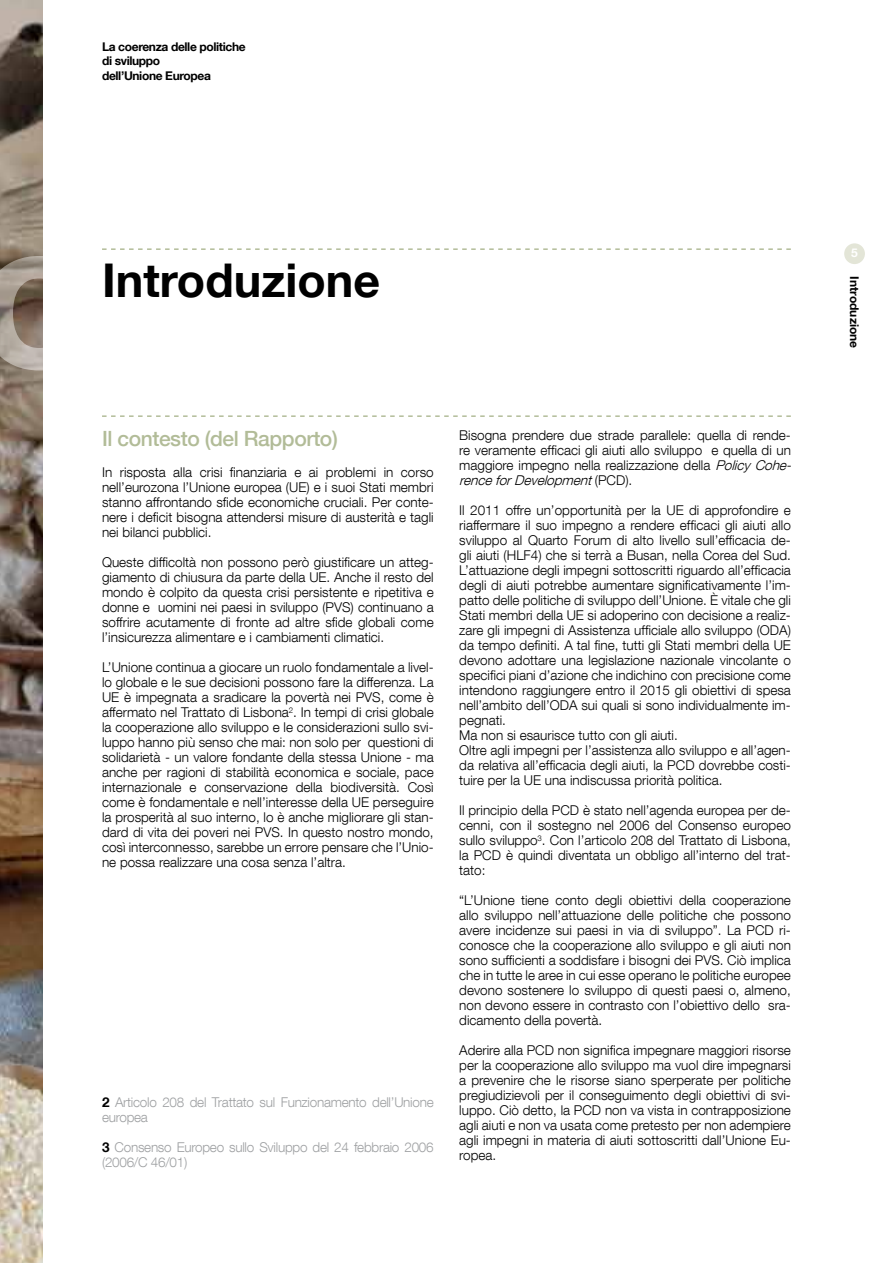
<style>
.page{position:relative;width:893px;height:1263px;background:#fff}
.page>*{position:absolute;margin:0;border:0;box-sizing:border-box;transform-origin:0 0}
.t1{font:700 46.5px "Helvetica Neue LT Com";color:#000}
.t2{font:500 21px "Helvetica Neue LT Com";letter-spacing:-.02em;color:#b2bc98}
.t3{font:300 13.5px/15px "Helvetica Neue LT Com";color:#000;text-align:justify}
.t4{font:300 13.5px/15px "Helvetica Neue LT Com";letter-spacing:-.02em;color:#9ea0a2}
.t5{font:700 12px/14.4px "Helvetica Neue LT Com";letter-spacing:-.03em;color:#000}
.t6{font:700 12px "Helvetica Neue LT Com";color:#000}
.t7{font:700 12px "Helvetica Neue LT Com";color:#fff}
.s1{font-weight:700;color:#000}
.s2{font-style:italic}
</style>
<div class="page">
<img style="left:0;top:0;width:43px;height:1263px">
<svg style="left:0;top:218px;width:43px;height:152px"></svg>
<svg style="left:102px;top:248px;width:689px;height:2px"></svg>
<div style="left:844px;top:243px;width:21px;height:21px;background:#e3e5d7;border-radius:50%"></div>
<svg style="left:102px;top:415px;width:689px;height:2px"></svg>
<p class="t5" style="left:102px;top:39px;width:145px">La coerenza delle politiche di sviluppo<br>dell’Unione Europea</p>
<h1 class="t1" style="left:102px;top:251px;width:280px">Introduzione</h1>
<h2 class="t2" style="left:102px;top:425px;width:237px">Il contesto (del Rapporto)</h2>
<p class="t3" style="left:102px;top:464px;width:333px">In risposta alla crisi finanziaria e ai problemi in corso nell’eurozona l’Unione europea (UE) e i suoi Stati membri stanno affrontando sfide economiche cruciali. Per conte&shy;nere i deficit bisogna attendersi misure di austerità e tagli nei bilanci pubblici.</p>
<p class="t3" style="left:102px;top:554px;width:333px">Queste difficoltà non possono però giustificare un atteg&shy;giamento di chiusura da parte della UE. Anche il resto del mondo è colpito da questa crisi persistente e ripetitiva e donne e uomini nei paesi in sviluppo (PVS) continuano a soffrire acutamente di fronte ad altre sfide globali come l’insicurezza alimentare e i cambiamenti climatici.</p>
<p class="t3" style="left:102px;top:659px;width:333px">L’Unione continua a giocare un ruolo fondamentale a livel&shy;lo globale e le sue decisioni possono fare la differenza. La UE è impegnata a sradicare la povertà nei PVS, come è affermato nel Trattato di Lisbona<sup>2</sup>. In tempi di crisi globale la cooperazione allo sviluppo e le considerazioni sullo svi&shy;luppo hanno più senso che mai: non solo per questioni di solidarietà - un valore fondante della stessa Unione - ma anche per ragioni di stabilità economica e sociale, pace internazionale e conservazione della biodiversità. Così come è fondamentale e nell’interesse della UE perseguire la prosperità al suo interno, lo è anche migliorare gli stan&shy;dard di vita dei poveri nei PVS. In questo nostro mondo, così interconnesso, sarebbe un errore pensare che l’Unio&shy;ne possa realizzare una cosa senza l’altra.</p>
<p class="t4" style="left:102px;top:1094px;width:333px"><span class="s1">2</span> Articolo 208 del Trattato sul Funzionamento dell’Unione europea</p>
<p class="t4" style="left:102px;top:1139px;width:333px"><span class="s1">3</span> Consenso Europeo sullo Sviluppo del 24 febbraio 2006 (2006/C 46/01)</p>
<p class="t3" style="left:459px;top:428px;width:337px;text-align:left">Bisogna prendere due strade parallele: quella di rende&shy;re veramente efficaci gli aiuti allo sviluppo e quella di un maggiore impegno nella realizzazione della <span class="s2">Policy Cohe&shy;renceforDevelopment</span>( P C D ) .</p>
<p class="t3" style="left:459px;top:503px;width:333px;text-align:left">Il 2011 offre un’opportunità per la UE di approfondire e riaffermare il suo impegno a rendere efficaci gli aiuti allo sviluppo al Quarto Forum di alto livello sull’efficacia de&shy;gli aiuti (HLF4) che si terrà a Busan, nella Corea del Sud.<br>L’attuazione degli impegni sottoscritti riguardo all’efficacia degli di aiuti potrebbe aumentare significativamente l’im&shy;patto delle politiche di sviluppo dell’Unione. È vitale che gli Stati membri della UE si adoperino con decisione a realiz&shy;zare gli impegni di Assistenza ufficiale allo sviluppo (ODA) da tempo definiti. A tal fine, tutti gli Stati membri della UE devono adottare una legislazione nazionale vincolante o specifici piani d’azione che indichino con precisione come intendono raggiungere entro il 2015 gli obiettivi di spesa nell’ambito dell’ODA sui quali si sono individualmente im&shy;pegnati.<br>Ma non si esaurisce tutto con gli aiuti.<br>Oltre agli impegni per l’assistenza allo sviluppo e all’agen&shy;da relativa all’efficacia degli aiuti, la PCD dovrebbe costi&shy;tuire per la UE una indiscussa priorità politica.</p>
<p class="t3" style="left:459px;top:803px;width:333px">Il principio della PCD è stato nell’agenda europea per de&shy;cenni, con il sostegno nel 2006 del Consenso europeo sullo sviluppo<sup>3</sup>. Con l’articolo 208 del Trattato di Lisbona, la PCD è quindi diventata un obbligo all’interno del trat&shy;tato:</p>
<p class="t3" style="left:459px;top:893px;width:333px">“L’Unione tiene conto degli obiettivi della cooperazione allo sviluppo nell’attuazione delle politiche che possono avere incidenze sui paesi in via di sviluppo”. La PCD ri&shy;conosce che la cooperazione allo sviluppo e gli aiuti non sono sufficienti a soddisfare i bisogni dei PVS. Ciò implica che in tutte le aree in cui esse operano le politiche europee devono sostenere lo sviluppo di questi paesi o, almeno, non devono essere in contrasto con l’obiettivo dello sra&shy;dicamento della povertà.</p>
<p class="t3" style="left:459px;top:1043px;width:333px">Aderire alla PCD non significa impegnare maggiori risorse per la cooperazione allo sviluppo ma vuol dire impegnarsi a prevenire che le risorse siano sperperate per politiche pregiudizievoli per il conseguimento degli obiettivi di svi&shy;luppo. Ciò detto, la PCD non va vista in contrapposizione agli aiuti e non va usata come pretesto per non adempiere agli impegni in materia di aiuti sottoscritti dall’Unione Eu&shy;ropea.</p>
<p class="t7" style="left:851px;top:245px;width:8px">5</p>
<p class="t6" style="left:862px;top:276px;width:73px;rotate:90deg">Introduzione</p>
</div>
